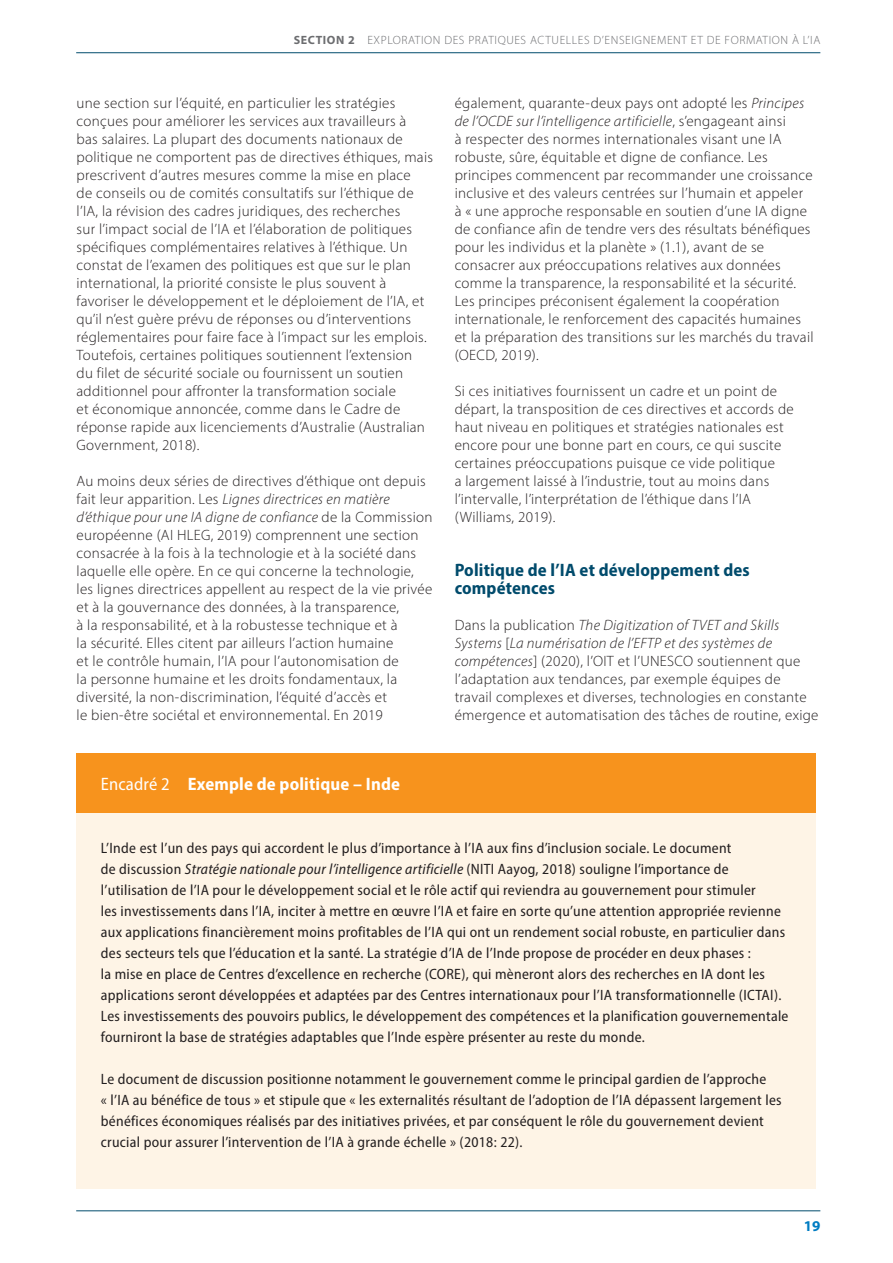
<style>
.page{position:relative;width:893px;height:1263px;background:#fff}
.page>*{position:absolute;margin:0;border:0;box-sizing:border-box;transform-origin:0 0}
.t1{font:700 semi-condensed 18px/18px "Myriad Pro";letter-spacing:.01em;color:#004b6c}
.t2{font:700 semi-condensed 18px "Myriad Pro";letter-spacing:.01em;color:#fff}
.t3{font:300 15px/18px "Myriad Pro";letter-spacing:.02em;color:#231f20}
.t4{font:semi-condensed 15px/21px "Myriad Pro";letter-spacing:.02em;color:#231f20}
.t5{font:700 15px "Myriad Pro";color:#007cc2}
.t6{font:300 12px "Myriad Pro";letter-spacing:.05em;color:#6c6d70}
.s1{font-weight:700}
.s2{font-style:italic}
.s3{font-weight:400}
</style>
<div class="page">
<div style="left:76px;top:807px;width:740px;height:382px;background:#fef4e6"></div>
<div style="left:76px;top:753px;width:740px;height:59px;background:#f7931d"></div>
<hr style="left:76px;top:52px;width:744px;height:1px;background:#004b6c">
<hr style="left:76px;top:1210px;width:744px;height:1px;background:#004b6c">
<p class="t6" style="left:294px;top:33px;width:528px"><span class="s1">SECTION 2</span> EXPLORATION DES PRATIQUES ACTUELLES D’ENSEIGNEMENT ET DE FORMATION À L’IA</p>
<p class="t3" style="left:77px;top:94px;width:358px">une section sur l’équité, en particulier les stratégies conçues pour améliorer les services aux travailleurs à<br>bas salaires. La plupart des documents nationaux de politique ne comportent pas de directives éthiques, mais prescrivent d’autres mesures comme la mise en place<br>de conseils ou de comités consultatifs sur l’éthique de l’IA, la révision des cadres juridiques, des recherches<br>sur l’impact social de l’IA et l’élaboration de politiques spécifiques complémentaires relatives à l’éthique. Un constat de l’examen des politiques est que sur le plan international, la priorité consiste le plus souvent à favoriser le développement et le déploiement de l’IA, et qu’il n’est guère prévu de réponses ou d’interventions réglementaires pour faire face à l’impact sur les emplois.<br>Toutefois, certaines politiques soutiennent l’extension<br>du filet de sécurité sociale ou fournissent un soutien additionnel pour affronter la transformation sociale<br>et économique annoncée, comme dans le Cadre de réponse rapide aux licenciements d’Australie (Australian Government, 2018).</p>
<p class="t3" style="left:77px;top:472px;width:357px">Au moins deux séries de directives d’éthique ont depuis fait leur apparition. Les <span class="s2">Lignes directrices en matière d’éthique pour une IA digne de confiance</span> de la Commission européenne (AI HLEG, 2019) comprennent une section consacrée à la fois à la technologie et à la société dans laquelle elle opère. En ce qui concerne la technologie, les lignes directrices appellent au respect de la vie privée et à la gouvernance des données, à la transparence,<br>à la responsabilité, et à la robustesse technique et à<br>la sécurité. Elles citent par ailleurs l’action humaine<br>et le contrôle humain, l’IA pour l’autonomisation de<br>la personne humaine et les droits fondamentaux, la diversité, la non-discrimination, l’équité d’accès et<br>le bien-être sociétal et environnemental. En 2019</p>
<p class="t2" style="left:101px;top:773px;width:301px"><span class="s3">Encadré 2</span> Exemple de politique – Inde</p>
<p class="t3" style="left:455px;top:94px;width:360px">également, quarante-deux pays ont adopté les <span class="s2">Principes de l’OCDE sur l’intelligence artificielle</span>, s’engageant ainsi<br>à respecter des normes internationales visant une IA robuste, sûre, équitable et digne de confiance. Les principes commencent par recommander une croissance inclusive et des valeurs centrées sur l’humain et appeler<br>à « une approche responsable en soutien d’une IA digne de confiance afin de tendre vers des résultats bénéfiques pour les individus et la planète » (1.1), avant de se consacrer aux préoccupations relatives aux données comme la transparence, la responsabilité et la sécurité.<br>Les principes préconisent également la coopération internationale, le renforcement des capacités humaines et la préparation des transitions sur les marchés du travail (OECD, 2019).</p>
<p class="t3" style="left:455px;top:382px;width:341px">Si ces initiatives fournissent un cadre et un point de départ, la transposition de ces directives et accords de haut niveau en politiques et stratégies nationales est encore pour une bonne part en cours, ce qui suscite certaines préoccupations puisque ce vide politique<br>a largement laissé à l’industrie, tout au moins dans l’intervalle, l’interprétation de l’éthique dans l’IA</p>
<p class="t3" style="left:455px;top:508px;width:102px">(Williams, 2019).</p>
<p class="t1" style="left:455px;top:560px;width:297px">Politique de l’IA et développement des compétences</p>
<p class="t3" style="left:455px;top:616px;width:365px">Dans la publication <span class="s2">The Digitization of TVET and Skills Systems</span> [<span class="s2">La numérisation de l’EFTP et des systèmes de compétences</span>] (2020), l’OIT et l’UNESCO soutiennent que l’adaptation aux tendances, par exemple équipes de travail complexes et diverses, technologies en constante émergence et automatisation des tâches de routine, exige</p>
<p class="t4" style="left:101px;top:837px;width:632px">L’Inde est l’un des pays qui accordent le plus d’importance à l’IA aux fins d’inclusion sociale. Le document</p>
<p class="t4" style="left:101px;top:858px;width:656px">de discussion <span class="s2">Stratégie nationale pour l’intelligence artificielle</span> (NITI Aayog, 2018) souligne l’importance de l’utilisation de l’IA pour le développement social et le rôle actif qui reviendra au gouvernement pour stimuler</p>
<p class="t4" style="left:101px;top:900px;width:686px">les investissements dans l’IA, inciter à mettre en œuvre l’IA et faire en sorte qu’une attention appropriée revienne aux applications financièrement moins profitables de l’IA qui ont un rendement social robuste, en particulier dans des secteurs tels que l’éducation et la santé. La stratégie d’IA de l’Inde propose de procéder en deux phases :</p>
<p class="t4" style="left:101px;top:963px;width:689px">la mise en place de Centres d’excellence en recherche (CORE), qui mèneront alors des recherches en IA dont les applications seront développées et adaptées par des Centres internationaux pour l’IA transformationnelle (ICTAI).<br>Les investissements des pouvoirs publics, le développement des compétences et la planification gouvernementale fourniront la base de stratégies adaptables que l’Inde espère présenter au reste du monde.</p>
<p class="t4" style="left:101px;top:1068px;width:667px">Le document de discussion positionne notamment le gouvernement comme le principal gardien de l’approche</p>
<p class="t4" style="left:101px;top:1089px;width:682px">« l’IA au bénéfice de tous » et stipule que « les externalités résultant de l’adoption de l’IA dépassent largement les bénéfices économiques réalisés par des initiatives privées, et par conséquent le rôle du gouvernement devient crucial pour assurer l’intervention de l’IA à grande échelle » (2018: 22).</p>
<p class="t5" style="left:804px;top:1216px;width:18px">19</p>
</div>
